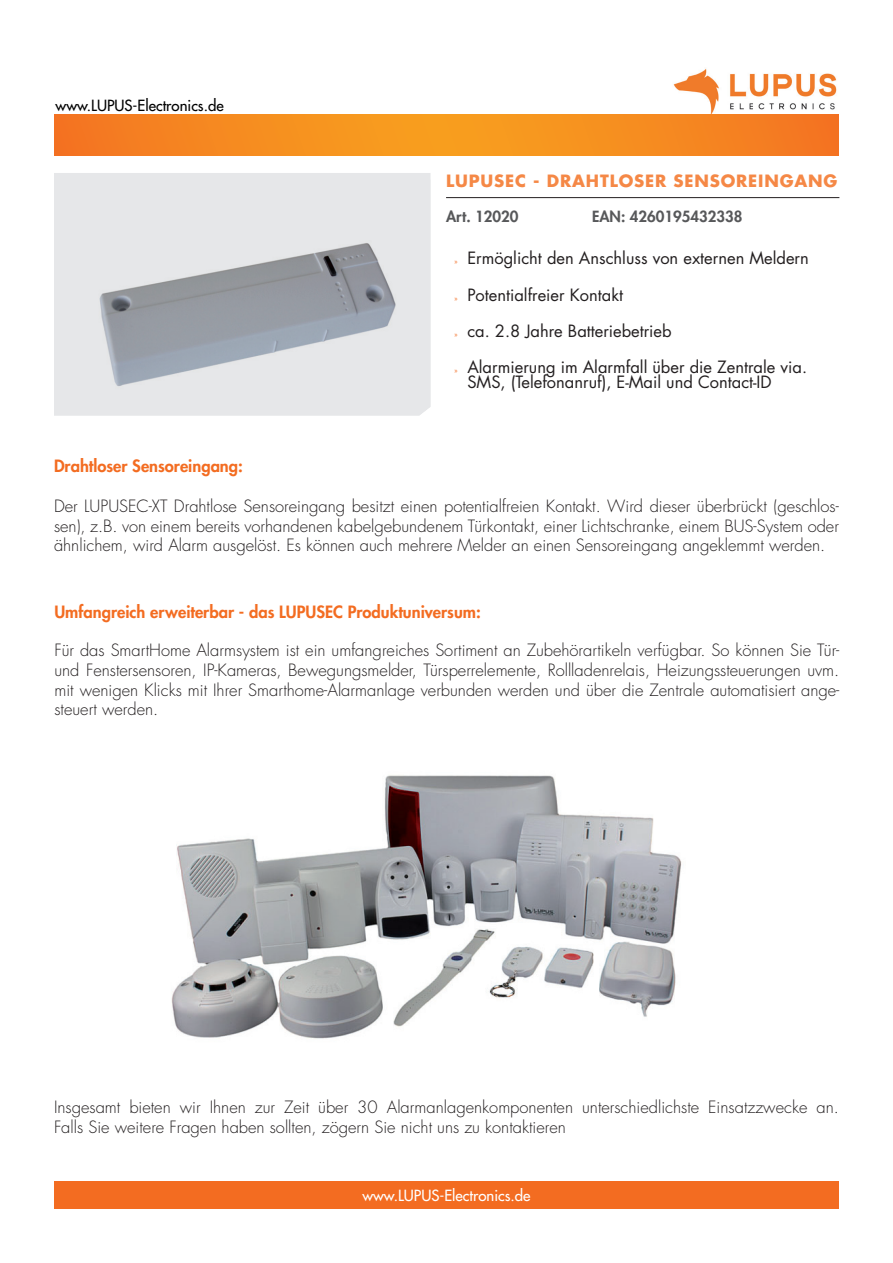
<style>
.page{position:relative;width:893px;height:1263px;background:#fff}
.page>*{position:absolute;margin:0;border:0;box-sizing:border-box;transform-origin:0 0}
.t1{font:300 16.5px/19.8px "Futura Std";color:#231f20;text-align:justify}
.t2{font:16.5px/36.3px "Futura Std";color:#231f20}
.t3{font:800 16.5px "Futura Std";color:#f36c21}
.t4{font:700 16.5px "Futura Std";letter-spacing:.05em;color:#f58846}
.t5{font:800 15px "Futura Std";color:#57585a}
.t6{font:500 15px "Futura Std";color:#fff}
.t7{font:500 15px "Futura Std";color:#000}
.s1{font-family:"Myriad Pro";font-size:7.5px;color:#f36c21}
</style>
<div class="page">
<img style="left:658px;top:68px;width:181px;height:47px">
<img style="left:171px;top:775px;width:511px;height:264px">
<svg style="left:54px;top:115px;width:785px;height:41px"></svg>
<div style="left:54px;top:1181px;width:785px;height:28px;background:#f36c21"></div>
<div style="left:54px;top:173px;width:376px;height:6px;background:#e6e7e9"></div>
<hr style="left:446px;top:197px;width:393px;height:1px;background:#231f20">
<img style="left:430px;top:179px;width:1px;height:228px">
<img style="left:54px;top:179px;width:376px;height:236px">
<p class="t7" style="left:56px;top:96px;width:170px">www.LUPUS-Electronics.de</p>
<p class="t4" style="left:446px;top:169px;width:393px">LUPUSEC - DRAHTLOSER SENSOREINGANG</p>
<p class="t5" style="left:446px;top:207px;width:74px">Art. 12020</p>
<p class="t5" style="left:592px;top:207px;width:152px">EAN: 4260195432338</p>
<p class="t2" style="left:455px;top:240px;width:356px"><span class="s1">»</span> Ermöglicht den Anschluss von externen Meldern <span class="s1">»</span> Potentialfreier Kontakt<br><span class="s1">»</span> ca. 2.8 Jahre Batteriebetrieb<br><span class="s1">»</span> Alarmierung im Alarmfall über die Zentrale via.</p>
<p class="t2" style="left:467px;top:364px;width:306px">SMS, (Telefonanruf), E-Mail und Contact-ID</p>
<p class="t3" style="left:54px;top:456px;width:190px">Drahtloser Sensoreingang:</p>
<p class="t1" style="left:54px;top:496px;width:786px">Der LUPUSEC-XT Drahtlose Sensoreingang besitzt einen potentialfreien Kontakt. Wird dieser überbrückt (geschlos&shy;sen), z.B. von einem bereits vorhandenen kabelgebundenem Türkontakt, einer Lichtschranke, einem BUS-System oder ähnlichem, wird Alarm ausgelöst. Es können auch mehrere Melder an einen Sensoreingang angeklemmt werden.</p>
<p class="t3" style="left:54px;top:602px;width:428px">Umfangreich erweiterbar - das LUPUSEC Produktuniversum:</p>
<p class="t1" style="left:54px;top:641px;width:786px">Für das SmartHome Alarmsystem ist ein umfangreiches Sortiment an Zubehörartikeln verfügbar. So können Sie Tür&shy;und Fenstersensoren, IP-Kameras, Bewegungsmelder, Türsperrelemente, Rollladenrelais, Heizungssteuerungen uvm. mit wenigen Klicks mit Ihrer Smarthome-Alarmanlage verbunden werden und über die Zentrale automatisiert ange&shy;steuert werden.</p>
<p class="t1" style="left:54px;top:1097px;width:786px">Insgesamt bieten wir Ihnen zur Zeit über 30 Alarmanlagenkomponenten unterschiedlichste Einsatzzwecke an.<br>Falls Sie weitere Fragen haben sollten, zögern Sie nicht uns zu kontaktieren</p>
<p class="t6" style="left:362px;top:1186px;width:170px">www.LUPUS-Electronics.de</p>
</div>
